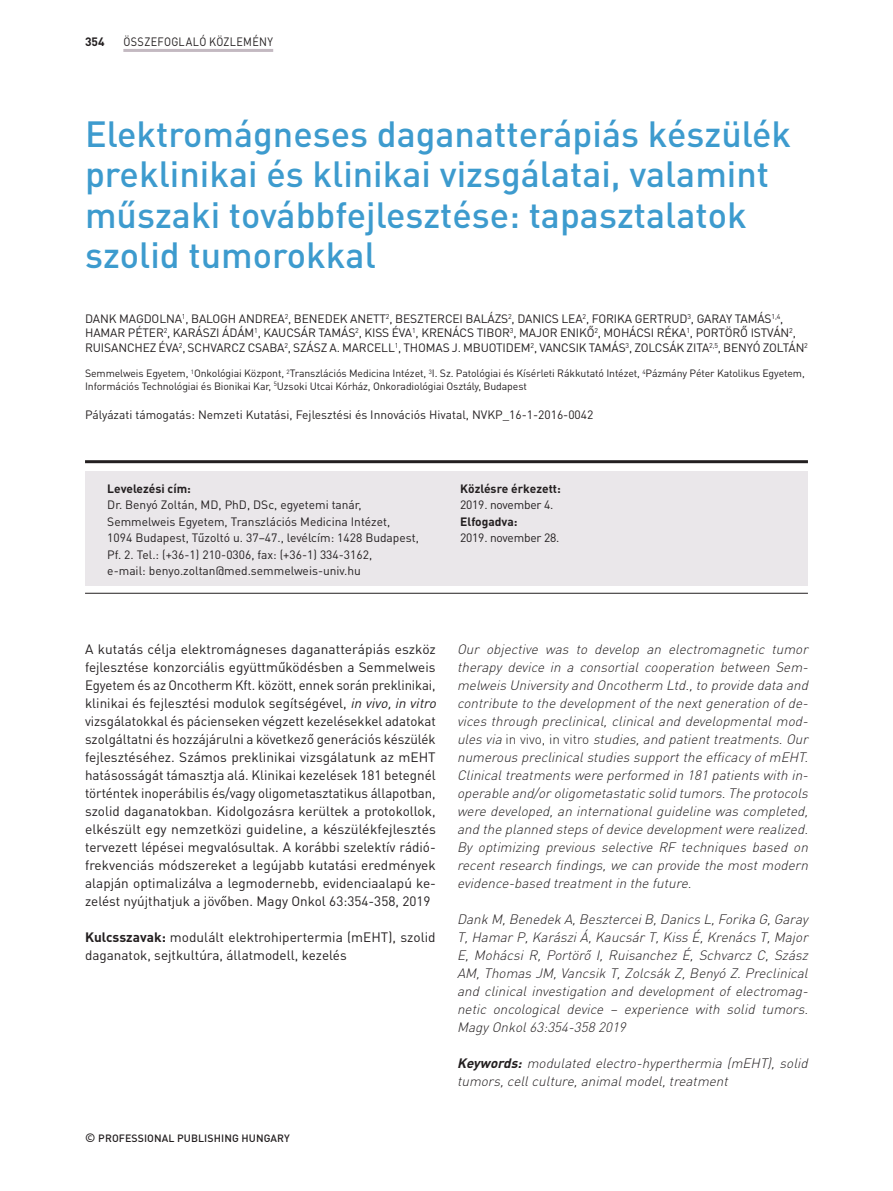
<style>
.page{position:relative;width:893px;height:1191px;background:#fff}
.page>*{position:absolute;margin:0;border:0;box-sizing:border-box;transform-origin:0 0}
.főcim{font:500 36px/40.5px "DIN Pro";color:#3d9bce}
.angol_bevezető{font:italic 300 13.5px/18px "DIN Pro";color:#231f20;text-align:justify}
.kenyér{font:13.5px/18px "DIN Pro";color:#231f20}
.szerzők{font:12px/14.4px "DIN Pro";letter-spacing:-.01em;color:#231f20}
.levelezés{font:12px/16.5px "DIN Pro";color:#231f20}
.munkahely{font:12px "DIN Pro";color:#231f20}
.t1{font:700 12px "DIN Pro";color:#231f20}
.levelezés-2{font:12px "DIN Pro";letter-spacing:-.02em;color:#231f20}
.levelezés-3{font:12px "DIN Pro";letter-spacing:.03em;color:#231f20;scale:.9 1}
.munkahely-2{font:10.5px/12.6px "DIN Pro";letter-spacing:-.01em;color:#231f20}
.t2{font:500 10.5px "DIN Pro";letter-spacing:.01em;color:#231f20}
.s1{font-style:italic}
.s2{font-weight:700}
.s3{font-size:12px}
.s4{font-style:normal}
</style>
<div class="page">
<hr style="left:123px;top:49px;width:150px;height:3px;background:#c3b9c1">
<div style="left:85px;top:471px;width:723px;height:114px;background:#eae7ea"></div>
<hr style="left:85px;top:460px;width:723px;height:3px;background:#231f20">
<hr style="left:85px;top:593px;width:723px;height:1px;background:#231f20">
<p class="t1" style="left:85px;top:33px;width:21px">354</p>
<p class="levelezés-3" style="left:123px;top:34px;width:168px">ÖSSZEFOGLALÓ KÖZLEMÉNY</p>
<p class="főcim" style="left:85px;top:112px;width:708px">Elektromágneses daganatterápiás készülék preklinikai és klinikai vizsgálatai, valamint műszaki továbbfejlesztése: tapasztalatok szolid tumorokkal</p>
<p class="szerzők" style="left:85px;top:311px;width:712px">DANK MAGDOLNA<sup>1</sup>, BALOGH ANDREA<sup>2</sup>, BENEDEK ANETT<sup>2</sup>, BESZTERCEI BALÁZS<sup>2</sup>, DANICS LEA<sup>2</sup>, FORIKA GERTRUD<sup>3</sup>, GARAY TAMÁS<sup>1,4</sup>,<br>HAMAR PÉTER<sup>2</sup>, KARÁSZI ÁDÁM<sup>1</sup>, KAUCSÁR TAMÁS<sup>2</sup>, KISS ÉVA<sup>1</sup>, KRENÁCS TIBOR<sup>3</sup>, MAJOR ENIKŐ<sup>2</sup>, MOHÁCSI RÉKA<sup>1</sup>, PORTÖRŐ ISTVÁN<sup>2</sup>,</p>
<p class="szerzők" style="left:85px;top:340px;width:724px">RUISANCHEZ ÉVA<sup>2</sup>, SCHVARCZ CSABA<sup>2</sup>, SZÁSZ A. MARCELL<sup>1</sup>, THOMAS J. MBUOTIDEM<sup>2</sup>, VANCSIK TAMÁS<sup>3</sup>, ZOLCSÁK ZITA<sup>2,5</sup>, BENYÓ ZOLTÁN<sup>2</sup></p>
<p class="munkahely-2" style="left:85px;top:366px;width:721px">Semmelweis Egyetem, <sup>1</sup>Onkológiai Központ, <sup>2</sup>Transzlációs Medicina Intézet, <sup>3</sup>I. Sz. Patológiai és Kísérleti Rákkutató Intézet, <sup>4</sup>Pázmány Péter Katolikus Egyetem,<br>Információs Technológiai és Bionikai Kar, <sup>5</sup>Uzsoki Utcai Kórház, Onkoradiológiai Osztály, Budapest</p>
<p class="munkahely" style="left:85px;top:406px;width:510px">Pályázati támogatás: Nemzeti Kutatási, Fejlesztési és Innovációs Hivatal, NVKP_16-1-2016-0042</p>
<p class="t1" style="left:107px;top:480px;width:85px">Levelezési cím:</p>
<p class="levelezés" style="left:107px;top:496px;width:313px">Dr. Benyó Zoltán, MD, PhD, DSc, egyetemi tanár, Semmelweis Egyetem, Transzlációs Medicina Intézet,<br>1094 Budapest, Tűzoltó u. 37–47., levélcím: 1428 Budapest, Pf. 2. Tel.: (+36-1) 210-0306, fax: (+36-1) 334-3162,<br>e-mail: benyo.zoltan@med.semmelweis-univ.hu</p>
<p class="t1" style="left:460px;top:480px;width:102px">Közlésre érkezett:</p>
<p class="levelezés-2" style="left:460px;top:497px;width:95px">2019. november 4.</p>
<p class="t1" style="left:460px;top:513px;width:59px">Elfogadva:</p>
<p class="levelezés-2" style="left:460px;top:530px;width:101px">2019. november 28.</p>
<p class="kenyér" style="left:85px;top:639px;width:356px">A kutatás célja elektromágneses daganatterápiás eszköz fejlesztése konzorciális együttműködésben a Semmelweis Egyetem és az Oncotherm Kft. között, ennek során preklinikai, klinikai és fejlesztési modulok segítségével, <span class="s1">in vivo,in vitro </span>vizsgálatokkal és pácienseken végzett kezelésekkel adatokat szolgáltatni és hozzájárulni a következő generációs készülék fejlesztéséhez. Számos preklinikai vizsgálatunk az mEHT hatásosságát támasztja alá. Klinikai kezelések 181 betegnél történtek inoperábilis és/vagy oligometasztatikus állapotban, szolid daganatokban. Kidolgozásra kerültek a protokollok, elkészült egy nemzetközi guideline, a készülékfejlesztés tervezett lépései megvalósultak. A korábbi szelektív rádió&shy;frekvenciás módszereket a legújabb kutatási eredmények alapján optimalizálva a legmodernebb, evidenciaalapú ke&shy;zelést nyújthatjuk a jövőben. Magy Onkol 63:354-358, 2019</p>
<p class="kenyér" style="left:85px;top:927px;width:352px"><span class="s2">Kulcsszavak:</span> modulált elektrohipertermia (mEHT), szolid daganatok, sejtkultúra, állatmodell, kezelés</p>
<p class="t2" style="left:85px;top:1130px;width:206px"><span class="s3">©</span> PROFESSIONAL PUBLISHING HUNGARY</p>
<p class="angol_bevezető" style="left:457px;top:639px;width:356px">Our objective was to develop an electromagnetic tumor therapy device in a consortial cooperation between Sem&shy;melweisUniversityand Oncotherm Ltd.,to provide data and contribute to the developmentofthe nextgeneration ofde&shy;vices through preclinical, clinical and developmental mod&shy;ulesvia <span class="s4">i n v i v o , i n v i t ro</span> studies,and patienttreatments.Our numerouspreclinicalstudiessupportthe efficacyofmEHT.<br>Clinicaltreatmentswere performed in 181 patientswith in&shy;operable and/oroligometastaticsolid tumors.The protocols were developed,an internationalguideline wascompleted, and the planned stepsofdevice developmentwere realized.<br>By optimizing previous selective RF techniques based on recentresearch findings,we can provide the mostmodern evidence-based treatmentin the future.</p>
<p class="angol_bevezető" style="left:457px;top:909px;width:356px">Dank M,Benedek A,BeszterceiB,DanicsL,Forika G,Garay T,HamarP,KarásziÁ,KaucsárT,KissÉ,KrenácsT,Major E, Mohácsi R, Portörő I, Ruisanchez É, Schvarcz C, Szász AM,ThomasJM,Vancsik T,Zolcsák Z,Benyó Z.Preclinical and clinical investigation and development of electromag&shy;netic oncological device – experience with solid tumors.<br>MagyOnkol63:354-358 2019</p>
<p class="angol_bevezető" style="left:457px;top:1053px;width:356px"><span class="s2">Keywords:</span> modulated electro-hyperthermia (mEHT), solid tumors,cellculture,animalmodel,treatment</p>
</div>
